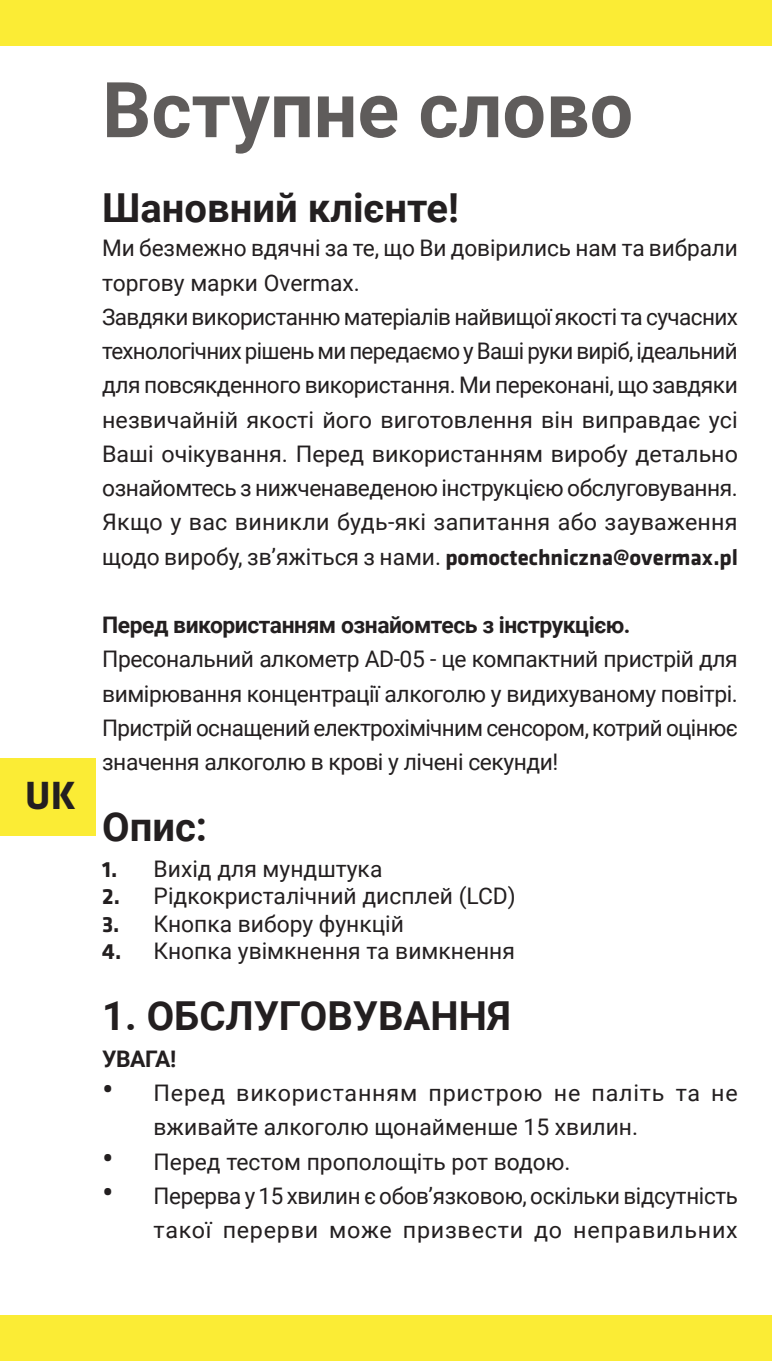
<style>
.page{position:relative;width:772px;height:1361px;background:#fff}
.page>*{position:absolute;margin:0;border:0;box-sizing:border-box;transform-origin:0 0}
.t1{font:700 77.2px "Roboto";color:#5f5c5b}
.t2{font:700 40.8px "Klavika";color:#231f20}
.t3{font:700 40px "Roboto";color:#231f20}
.t4{font:22.8px/34.4px "Roboto";letter-spacing:-.005em;color:#231f20}
.t5{font:22.8px/34.4px "Roboto";letter-spacing:.025em;color:#231f20}
.t6{font:700 22.8px "Roboto";letter-spacing:-.02em;color:#231f20}
.s1{font-family:"Klavika";font-weight:700}
.s2{font-size:34.4px}
</style>
<div class="page">
<div style="left:0;top:0;width:771px;height:45px;background:#fbec35"></div>
<div style="left:0;top:1315px;width:771px;height:46px;background:#fbec35"></div>
<div style="left:0;top:758px;width:96px;height:77px;background:#fbec35"></div>
<h2 class="t2" style="left:25px;top:766px;width:52px">UK</h2>
<h1 class="t1" style="left:102px;top:56px;width:532px">Вступне слово</h1>
<h3 class="t3" style="left:102px;top:180px;width:358px">Шановний клієнте!</h3>
<p class="t4" style="left:102px;top:230px;width:637px">Ми безмежно вдячні за те, що Ви довірились нам та вибрали торгову марки Overmax.<br>Завдяки використанню матеріалів найвищої якості та сучасних технологічних рішень ми передаємо у Ваші руки виріб, ідеальний для повсякденного використання. Ми переконані, що завдяки незвичайній якості його виготовлення він виправдає усі Ваші очікування. Перед використанням виробу детально ознайомтесь з нижченаведеною інструкцією обслуговування.<br>Якщо у вас виникли будь-які запитання або зауваження щодо виробу, зв’яжіться з нами. <span class="s1">pomoctechniczna@overmax.pl</span></p>
<p class="t6" style="left:102px;top:609px;width:529px">Перед використанням ознайомтесь з інструкцією.</p>
<p class="t4" style="left:102px;top:641px;width:636px;text-align:justify">Пресональний алкометр AD-05 - це компактний пристрій для вимірювання концентрації алкоголю у видихуваному повітрі.<br>Пристрій оснащений електрохімічним сенсором, котрий оцінює значення алкоголю в крові у лічені секунди!</p>
<h3 class="t3" style="left:102px;top:798px;width:106px">Опис:</h3>
<p class="t4" style="left:102px;top:850px;width:281px"><span class="s1">1.</span> Вихід для мундштука</p>
<p class="t4" style="left:102px;top:878px;width:415px"><span class="s1">2.</span> Рідкокристалічний дисплей (LCD)</p>
<p class="t4" style="left:102px;top:905px;width:303px"><span class="s1">3.</span> Кнопка вибору функцій</p>
<p class="t4" style="left:102px;top:933px;width:414px"><span class="s1">4.</span> Кнопка увімкнення та вимкнення</p>
<h3 class="t3" style="left:102px;top:987px;width:410px">1. ОБСЛУГОВУВАННЯ</h3>
<p class="t6" style="left:102px;top:1043px;width:76px">УВАГА!</p>
<p class="t5" style="left:153px;top:1075px;width:585px;text-indent:-51px"><span class="s2">•</span> Перед використанням пристрою не паліть та не вживайте алкоголю щонайменше 15 хвилин.</p>
<p class="t4" style="left:102px;top:1143px;width:469px"><span class="s2">•</span> Перед тестом прополощіть рот водою.</p>
<p class="t4" style="left:102px;top:1177px;width:637px;text-align:right"><span class="s2">•</span> Перерва у 15 хвилин є обов’язковою, оскільки відсутність такої перерви може призвести до неправильних</p>
</div>
